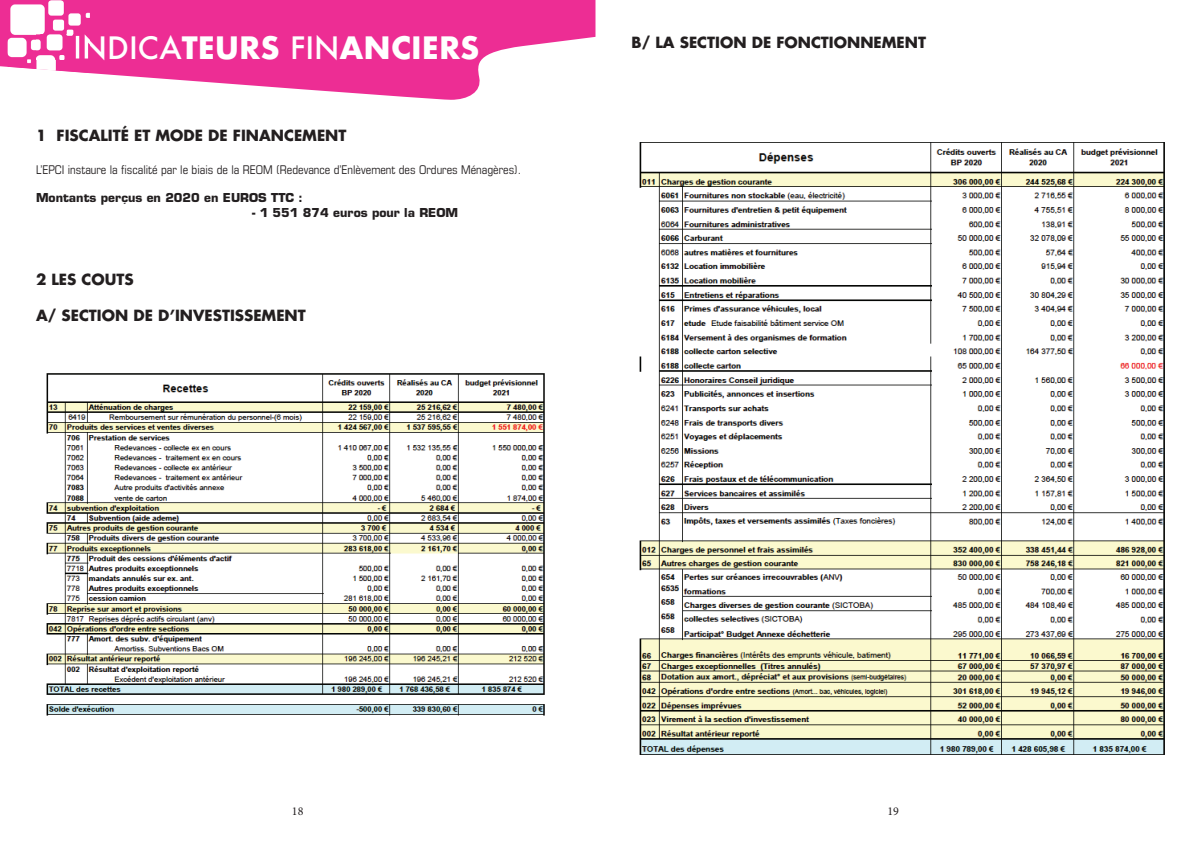
<style>
.page{position:relative;width:1191px;height:842px;background:#fff}
.page>*{position:absolute;margin:0;border:0;box-sizing:border-box;transform-origin:0 0}
.t1{font:700 30px "Futura";color:#fff}
.t2{font:700 15px "Futura Std";color:#231f20}
.t3{font:condensed 12px "Eurostile LT Std";color:#231f20}
.t4{font:700 12px "Eurostile LT Std";color:#231f20}
.t5{font:12px "Minion Pro";color:#231f20}
.s1{font-weight:500}
</style>
<div class="page">
<svg style="left:0;top:0;width:595px;height:100px;fill:#ed2d94"></svg>
<img style="left:8px;top:73px;width:25px;height:4px">
<img style="left:33px;top:73px;width:57px;height:4px">
<img style="left:8px;top:0;width:82px;height:73px">
<img style="left:36px;top:34px;width:54px;height:26px">
<img style="left:639px;top:142px;width:526px;height:613px">
<img style="left:46px;top:373px;width:499px;height:343px">
<h1 class="t1" style="left:73px;top:26px;width:408px"><span class="s1">INDICA</span>TEURS <span class="s1">FIN</span>ANCIERS</h1>
<p class="t2" style="left:36px;top:126px;width:312px">1 FISCALITÉ ET MODE DE FINANCEMENT</p>
<p class="t3" style="left:36px;top:162px;width:486px">L’EPCI instaure la scalité par le biais de la REOM (Redevance d’Enlèvement des Ordures Ménagères).</p>
<p class="t4" style="left:36px;top:191px;width:268px">Montants perçus en 2020 en EUROS TTC :</p>
<p class="t4" style="left:252px;top:205px;width:208px">- 1 551 874 euros pour la REOM</p>
<p class="t2" style="left:36px;top:269px;width:99px">2 LES COUTS</p>
<p class="t2" style="left:36px;top:305px;width:271px">A/ SECTION DE D’INVESTISSEMENT</p>
<p class="t2" style="left:631px;top:33px;width:296px">B/ LA SECTION DE FONCTIONNEMENT</p>
<p class="t5" style="left:292px;top:803px;width:13px">18</p>
<p class="t5" style="left:887px;top:803px;width:13px">19</p>
</div>
